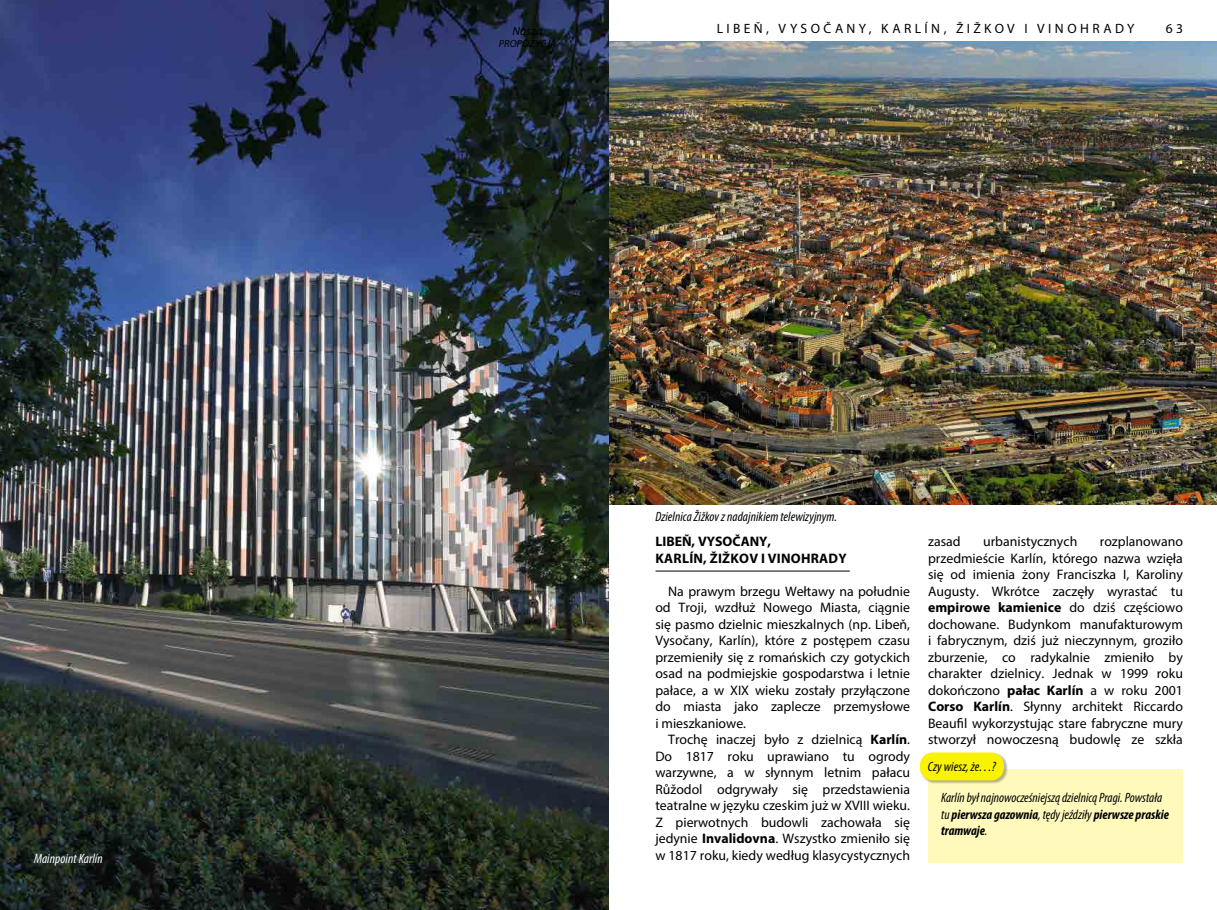
<style>
.page{position:relative;width:1217px;height:910px;background:#fff}
.page>*{position:absolute;margin:0;border:0;box-sizing:border-box;transform-origin:0 0}
.Základní_text{font:13.8px/16.5px "Myriad Pro";color:#000;text-align:justify}
.Základní_text-2{font:700 13.8px "Myriad Pro";letter-spacing:.02em;color:#000}
.Základní_text-3{font:700 13.8px "Myriad Pro";color:#000}
.Základní_text-4{font:italic condensed 13.5px/16.5px "Myriad Pro";color:#000}
.t1{font:13.5px "Myriad Pro";letter-spacing:.255em;color:#000}
.popiska_ramecek{font:italic condensed 13.5px "Myriad Pro";letter-spacing:.005em;color:#fff}
.popiska_ramecek-2{font:italic condensed 13.5px "Myriad Pro";letter-spacing:.005em;color:#000}
.t2{font:italic 12px "Myriad Pro";letter-spacing:.005em;color:#000}
.t3{font:italic 10.5px "Myriad Pro";letter-spacing:.01em;color:#000}
.s1{font-weight:700}
</style>
<div class="page">
<div style="left:928px;top:769px;width:254px;height:94px;background:#fffabc"></div>
<img style="left:608px;top:41px;width:608px;height:463px">
<div style="left:919px;top:753px;width:88px;height:31px;background:#000;opacity:.3"></div>
<div style="left:919px;top:752px;width:84px;height:28px;background:#f9f200;border-radius:13px"></div>
<img style="left:0;top:0;width:608px;height:910px">
<hr style="left:655px;top:571px;width:194px;height:1px;background:#000">
<p class="popiska_ramecek" style="left:34px;top:850px;width:70px">Mainpoint Karlín</p>
<p class="t2" style="left:512px;top:23px;width:31px">Nasza</p>
<p class="t1" style="left:716px;top:20px;width:419px">LIBEŇ, VYSOČANY, KARLÍN, ŽIŽKOV I VINOHRADY</p>
<p class="t3" style="left:498px;top:37px;width:59px">PROPOZYCJA</p>
<p class="t1" style="left:1165px;top:20px;width:19px">63</p>
<p class="Základní_text-4" style="left:655px;top:508px;width:183px">Dzielnica Žižkov z nadajnikiem telewizyjnym.</p>
<p class="Základní_text-3" style="left:655px;top:533px;width:117px">LIBEŇ, VYSOČANY,</p>
<p class="Základní_text-2" style="left:655px;top:549px;width:193px">KARLÍN, ŽIŽKOV I VINOHRADY</p>
<p class="Základní_text" style="left:655px;top:583px;width:256px;text-indent:13px">Na prawym brzegu Wełtawy na południe od Troji, wzdłuż Nowego Miasta, ciągnie się pasmo dzielnic mieszkalnych (np. Libeň, Vysočany, Karlín), które z postępem czasu przemieniły się z romańskich czy gotyckich osad na podmiejskie gospodarstwa i letnie pałace, a w XIX wieku zostały przyłączone do miasta jako zaplecze przemysłowe i mieszkaniowe.</p>
<p class="Základní_text" style="left:655px;top:731px;width:256px;text-indent:13px">Trochę inaczej było z dzielnicą <span class="s1">Karlín</span>.<br>Do 1817 roku uprawiano tu ogrody warzywne, a w słynnym letnim pałacu Růžodol odgrywały się przedstawienia teatralne w języku czeskim już w XVIII wieku.<br>Z pierwotnych budowli zachowała się jedynie <span class="s1">Invalidovna</span>. Wszystko zmieniło się w 1817 roku, kiedy według klasycystycznych</p>
<p class="Základní_text" style="left:927px;top:533px;width:34px">zasad</p>
<p class="Základní_text" style="left:982px;top:533px;width:96px">urbanistycznych</p>
<p class="Základní_text" style="left:927px;top:533px;width:256px;text-indent:172px">rozplanowano przedmieście Karlín, którego nazwa wzięła się od imienia żony Franciszka I, Karoliny Augusty. Wkrótce zaczęły wyrastać tu <span class="s1">empirowe kamienice</span> do dziś częściowo dochowane. Budynkom manufakturowym i fabrycznym, dziś już nieczynnym, groziło zburzenie, co radykalnie zmieniło by charakter dzielnicy. Jednak w 1999 roku dokończono <span class="s1">pałac Karlín</span> a w roku 2001<br><span class="s1">Corso Karlín</span>. Słynny architekt Riccardo Beaufil wykorzystując stare fabryczne mury stworzył nowoczesną budowlę ze szkła</p>
<p class="popiska_ramecek-2" style="left:927px;top:759px;width:69px">Czy wiesz, że…?</p>
<p class="Základní_text-4" style="left:940px;top:789px;width:229px">Karlín był najnowocześniejszą dzielnicą Pragi. Powstała tu <span class="s1">pierwsza gazownia</span>, tędy jeździły <span class="s1">pierwsze praskie tramwaje</span>.</p>
</div>
